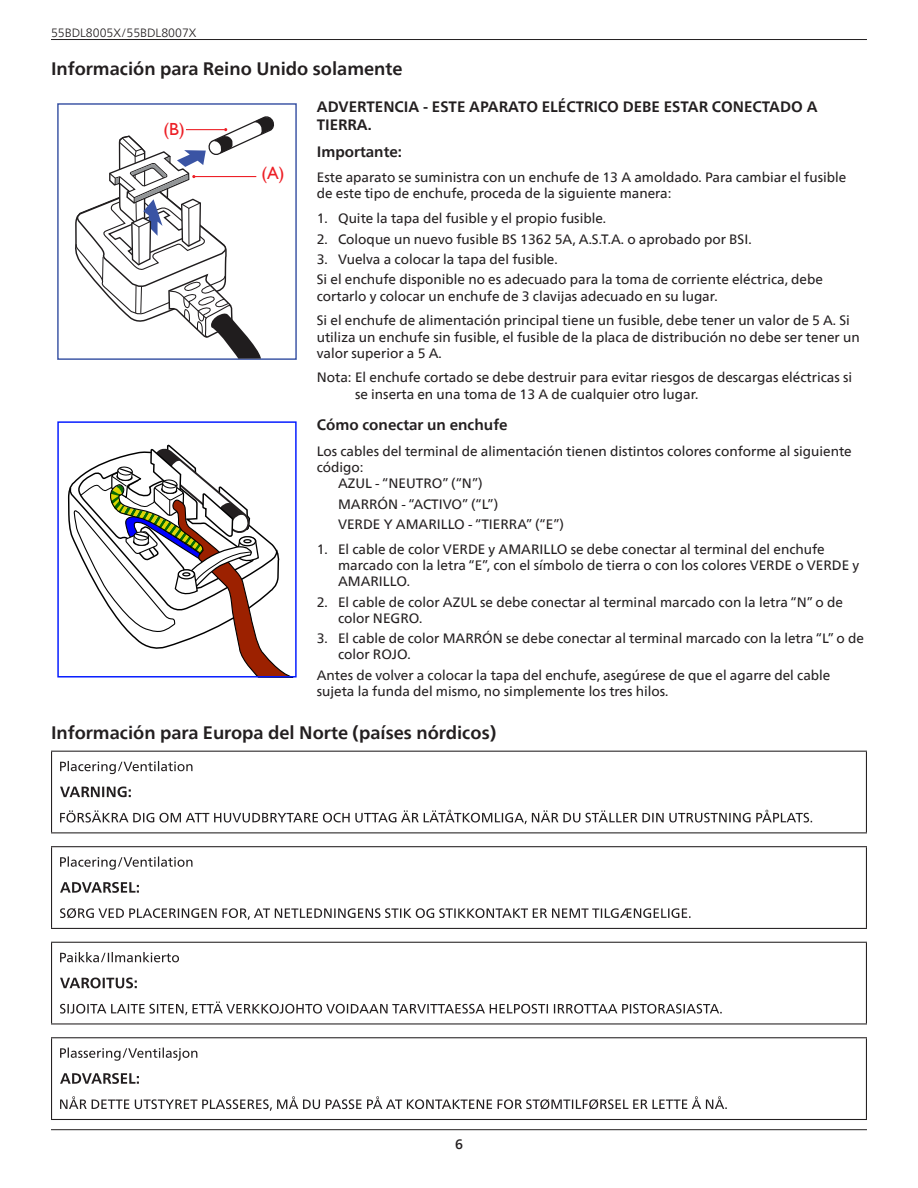
<style>
.page{position:relative;width:918px;height:1188px;background:#fff}
.page>*{position:absolute;margin:0;border:0;box-sizing:border-box;transform-origin:0 0}
.Head_Safty_2{font:700 18px "Neue Frutiger World";color:#231f20}
.t1{font:17.55px "Gill Sans";color:#ed1f26}
.Body_Bold{font:700 15px/18px "Neue Frutiger World";color:#231f20}
.Body_Safty{font:13.5px/16.2px "Neue Frutiger World";color:#231f20}
.Body{font:13.5px/16.2px "Neue Frutiger World";color:#231f20}
.note{font:13.5px/16.2px "Neue Frutiger World";color:#231f20}
.Body_Indent{font:13.5px "Neue Frutiger World";color:#231f20}
.t2{font:500 13.5px "Neue Frutiger World";color:#231f20}
.t3{font:300 12px "Neue Frutiger World";color:#231f20}
</style>
<div class="page">
<hr style="left:51px;top:39px;width:816px;height:1px;background:#231f20">
<hr style="left:51px;top:1129px;width:816px;height:1px;background:#231f20">
<div style="left:57px;top:103px;width:240px;height:257px;border:1px solid #3a54a4"></div>
<svg style="left:74px;top:116px;width:201px;height:244px"></svg>
<svg style="left:69px;top:444px;width:222px;height:232px"></svg>
<div style="left:57px;top:421px;width:240px;height:257px;border:1px solid #0018ff"></div>
<hr style="left:51px;top:751px;width:816px;height:1px;background:#231f20">
<hr style="left:51px;top:752px;width:1px;height:80px;background:#231f20">
<hr style="left:866px;top:752px;width:1px;height:80px;background:#231f20">
<hr style="left:51px;top:832px;width:816px;height:1px;background:#231f20">
<svg style="left:60px;top:761px;width:132px;height:13px"></svg>
<svg style="left:60px;top:787px;width:71px;height:10px"></svg>
<svg style="left:60px;top:810px;width:752px;height:14px"></svg>
<hr style="left:51px;top:846px;width:816px;height:1px;background:#231f20">
<hr style="left:51px;top:847px;width:1px;height:81px;background:#231f20">
<hr style="left:866px;top:847px;width:1px;height:81px;background:#231f20">
<hr style="left:51px;top:928px;width:816px;height:1px;background:#231f20">
<svg style="left:60px;top:856px;width:132px;height:14px"></svg>
<svg style="left:60px;top:882px;width:79px;height:11px"></svg>
<svg style="left:60px;top:908px;width:631px;height:12px"></svg>
<hr style="left:51px;top:942px;width:816px;height:1px;background:#231f20">
<hr style="left:51px;top:943px;width:1px;height:80px;background:#231f20">
<hr style="left:866px;top:943px;width:1px;height:80px;background:#231f20">
<hr style="left:51px;top:1023px;width:816px;height:1px;background:#231f20">
<svg style="left:60px;top:952px;width:119px;height:10px"></svg>
<svg style="left:60px;top:978px;width:77px;height:10px"></svg>
<svg style="left:60px;top:1002px;width:662px;height:13px"></svg>
<hr style="left:51px;top:1037px;width:816px;height:1px;background:#231f20">
<hr style="left:51px;top:1038px;width:1px;height:81px;background:#231f20">
<hr style="left:866px;top:1038px;width:1px;height:81px;background:#231f20">
<hr style="left:51px;top:1119px;width:816px;height:1px;background:#231f20">
<svg style="left:60px;top:1048px;width:137px;height:13px"></svg>
<svg style="left:60px;top:1073px;width:79px;height:11px"></svg>
<svg style="left:60px;top:1096px;width:667px;height:15px"></svg>
<p class="t3" style="left:51px;top:24px;width:147px">55BDL8005X/55BDL8007X</p>
<p class="Head_Safty_2" style="left:51px;top:53px;width:353px">Información para Reino Unido solamente</p>
<p class="Body_Bold" style="left:317px;top:98px;width:502px">ADVERTENCIA - ESTE APARATO ELÉCTRICO DEBE ESTAR CONECTADO A<br>TIERRA.</p>
<p class="Body_Bold" style="left:317px;top:143px;width:87px">Importante:</p>
<p class="Body_Safty" style="left:317px;top:170px;width:531px">Este aparato se suministra con un enchufe de 13 A amoldado. Para cambiar el fusible de este tipo de enchufe, proceda de la siguiente manera:</p>
<p class="Body_Safty" style="left:317px;top:211px;width:291px">1. Quite la tapa del fusible y el propio fusible.</p>
<p class="Body_Safty" style="left:317px;top:231px;width:436px">2. Coloque un nuevo fusible BS 1362 5A, A.S.T.A. o aprobado por BSI.</p>
<p class="Body_Safty" style="left:317px;top:251px;width:242px">3. Vuelva a colocar la tapa del fusible.</p>
<p class="Body_Safty" style="left:317px;top:272px;width:508px">Si el enchufe disponible no es adecuado para la toma de corriente eléctrica, debe cortarlo y colocar un enchufe de 3 clavijas adecuado en su lugar.</p>
<p class="Body_Safty" style="left:317px;top:313px;width:544px">Si el enchufe de alimentación principal tiene un fusible, debe tener un valor de 5 A. Si utiliza un enchufe sin fusible, el fusible de la placa de distribución no debe ser tener un valor superior a 5 A.</p>
<p class="note" style="left:355px;top:370px;width:499px;text-indent:-38px">Nota: El enchufe cortado se debe destruir para evitar riesgos de descargas eléctricas si se inserta en una toma de 13 A de cualquier otro lugar.</p>
<p class="Body_Bold" style="left:317px;top:416px;width:192px">Cómo conectar un enchufe</p>
<p class="Body" style="left:317px;top:443px;width:537px">Los cables del terminal de alimentación tienen distintos colores conforme al siguiente código:</p>
<p class="Body_Indent" style="left:338px;top:473px;width:146px">AZUL - “NEUTRO” (“N”)</p>
<p class="Body_Indent" style="left:338px;top:493px;width:162px">MARRÓN - “ACTIVO” (“L”)</p>
<p class="Body_Indent" style="left:338px;top:514px;width:228px">VERDE Y AMARILLO - “TIERRA” (“E”)</p>
<p class="Body_Safty" style="left:338px;top:541px;width:523px;text-indent:-21px">1. El cable de color VERDE y AMARILLO se debe conectar al terminal del enchufe marcado con la letra “E”, con el símbolo de tierra o con los colores VERDE o VERDE y<br>AMARILLO.</p>
<p class="Body_Safty" style="left:338px;top:594px;width:507px;text-indent:-21px">2. El cable de color AZUL se debe conectar al terminal marcado con la letra “N” o de color NEGRO.</p>
<p class="Body_Safty" style="left:338px;top:631px;width:528px;text-indent:-21px">3. El cable de color MARRÓN se debe conectar al terminal marcado con la letra “L” o de color ROJO.</p>
<p class="Body" style="left:317px;top:667px;width:515px">Antes de volver a colocar la tapa del enchufe, asegúrese de que el agarre del cable sujeta la funda del mismo, no simplemente los tres hilos.</p>
<p class="Head_Safty_2" style="left:51px;top:717px;width:447px">Información para Europa del Norte (países nórdicos)</p>
<p class="t1" style="left:164px;top:119px;width:23px">(B)</p>
<p class="t1" style="left:261px;top:163px;width:24px">(A)</p>
<p class="t2" style="left:455px;top:1133px;width:9px">6</p>
</div>
